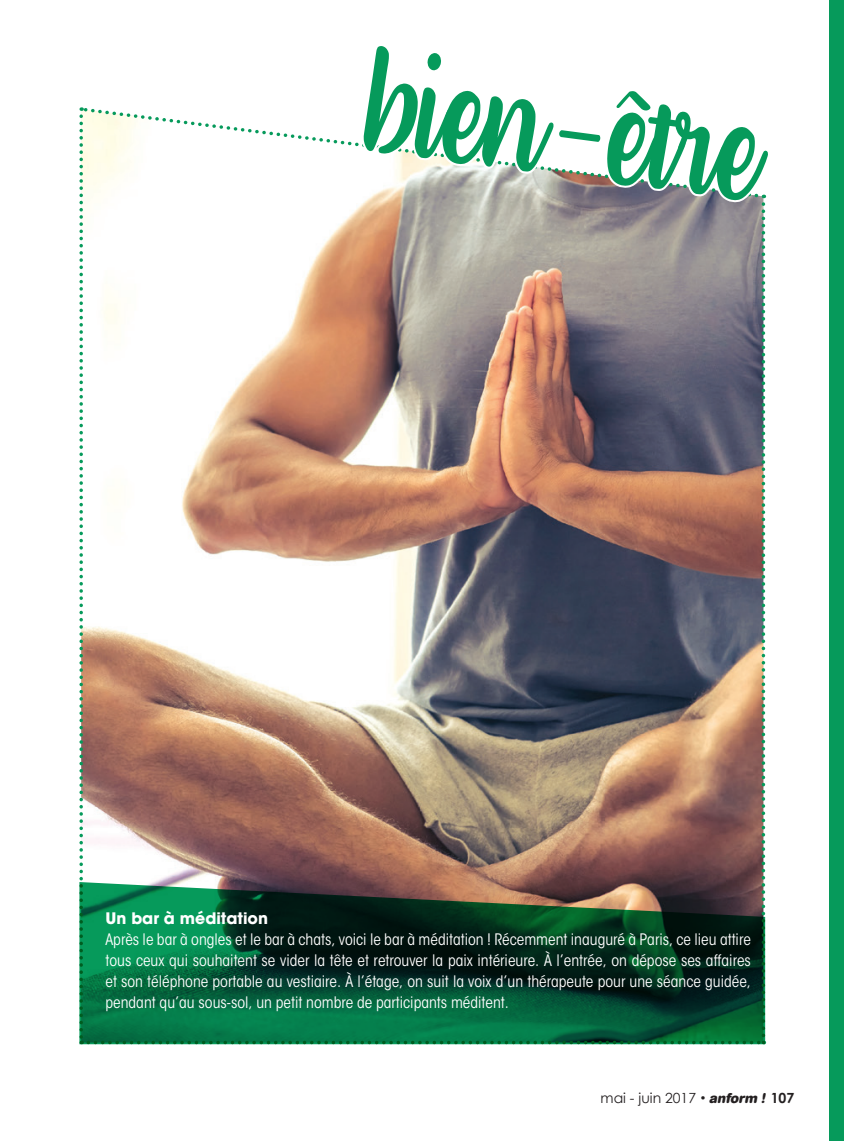
<style>
.page{position:relative;width:844px;height:1141px;background:#fff}
.page>*{position:absolute;margin:0;border:0;box-sizing:border-box;transform-origin:0 0}
.t1{font:140px "Better Phoenix Sample";color:#069a5b;scale:.8 1}
.t2{font:15.75px/21px "ITC Avant Garde MM 325 450";color:#fff;text-align:justify}
.t3{font:15.75px "ITC Avant Garde MM 740 750";color:#fff}
.t4{font:14px "Century Gothic";color:#231f20}
.s1{font-family:"ITC Avant Garde MM 325 450"}
.s2{font-family:"AG Book Rounded";font-weight:700;font-style:italic}
.s3{font-weight:700}
</style>
<div class="page">
<img style="left:79px;top:91px;width:688px;height:953px">
<div style="left:828px;top:0;width:15px;height:1141px;background:#069a5b"></div>
<svg style="left:79px;top:882px;width:686px;height:162px;background:#104f33"></svg>
<h1 class="t1" style="left:374px;top:37px;width:497px;rotate:8deg">bien-etre</h1>
<p class="t3" style="left:105px;top:909px;width:164px">Un bar à méditation</p>
<p class="t2" style="left:105px;top:929px;width:646px">Après le bar à ongles et le bar à chats, voici le bar à méditation ! Récemment inauguré à Paris, ce lieu attire tous ceux qui souhaitent se vider la tête et retrouver la paix intérieure. À l’entrée, on dépose ses affaires et son téléphone portable au vestiaire. À l’étage, on suit la voix d’un thérapeute pour une séance guidée, pendant qu’au sous-sol, un petit nombre de participants méditent.</p>
<p class="t4" style="left:600px;top:1089px;width:195px">mai - juin 2017 <span class="s1">•</span> <span class="s2">anform !</span> <span class="s3">107</span></p>
</div>
